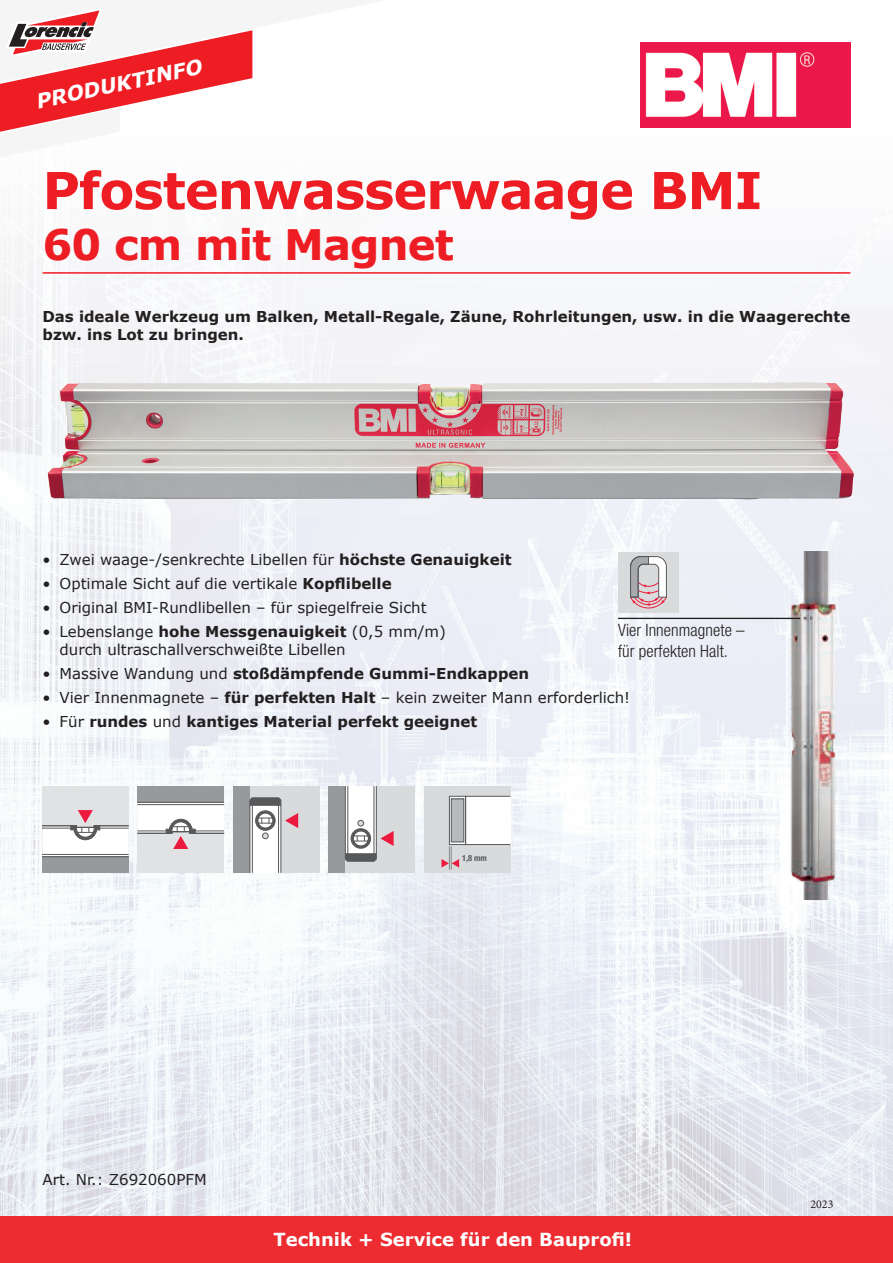
<style>
.page{position:relative;width:893px;height:1263px;background:#fff}
.page>*{position:absolute;margin:0;border:0;box-sizing:border-box;transform-origin:0 0}
.t1{font:700 51px "Verdana";letter-spacing:-.02em;color:#ee1d23}
.t2{font:700 42px "Verdana";letter-spacing:-.02em;color:#ee1d23}
.t3{font:italic 700 20.25px "Verdana";color:#fff}
.t4{font:700 18px "Verdana";color:#fff}
.t5{font:300 condensed 16.95px/20.5px "Helvetica Neue LT Pro";letter-spacing:.005em;color:#231f20}
.t6{font:15px/18px "Verdana";color:#231f20}
.t7{font:700 15px/18px "Verdana";color:#231f20}
.t8{font:12px "Minion Pro";color:#231f20}
.t9{font:700 condensed 8.4px "Helvetica Neue LT Pro";color:#57585a}
.s1{font-weight:700}
.s2{font-weight:400}
</style>
<div class="page">
<img style="left:0;top:42px;width:893px;height:1174px">
<div style="left:0;top:1216px;width:893px;height:47px;background:#ec2c30"></div>
<svg style="left:0;top:10px;width:387px;height:147px"></svg>
<hr style="left:43px;top:272px;width:807px;height:2px;background:#ee1d23">
<img style="left:641px;top:43px;width:209px;height:84px">
<img style="left:47px;top:382px;width:807px;height:118px">
<div style="left:43px;top:786px;width:86px;height:87px;background:#e1e2e4"></div>
<div style="left:43px;top:857px;width:86px;height:16px;background:#97999c"></div>
<svg style="left:43px;top:810px;width:87px;height:47px"></svg>
<div style="left:424px;top:786px;width:86px;height:87px;background:#d9dadc"></div>
<svg style="left:441px;top:846px;width:18px;height:24px"></svg>
<div style="left:449px;top:796px;width:17px;height:48px;background:#b1b2b3"></div>
<div style="left:449px;top:796px;width:17px;height:49px;border:1px solid #57585a"></div>
<div style="left:466px;top:796px;width:44px;height:48px;background:#fff"></div>
<div style="left:465px;top:796px;width:45px;height:49px;border:1px solid #57585a"></div>
<div style="left:451px;top:799px;width:13px;height:43px;background:#b8b9bc"></div>
<div style="left:451px;top:798px;width:13px;height:44px;border:1px solid #57585a"></div>
<div style="left:233px;top:786px;width:87px;height:87px;background:#d9dadc"></div>
<div style="left:250px;top:805px;width:31px;height:68px;background:#fff"></div>
<div style="left:233px;top:786px;width:16px;height:87px;background:#97999c"></div>
<div style="left:249px;top:805px;width:32px;height:68px;border:1px solid #57585a"></div>
<hr style="left:252px;top:805px;width:1px;height:68px;background:#57585a">
<hr style="left:278px;top:805px;width:1px;height:68px;background:#57585a">
<svg style="left:249px;top:797px;width:49px;height:42px"></svg>
<div style="left:328px;top:786px;width:87px;height:87px;background:#d9dadc"></div>
<div style="left:345px;top:786px;width:31px;height:68px;background:#fff"></div>
<div style="left:328px;top:786px;width:17px;height:87px;background:#97999c"></div>
<div style="left:345px;top:786px;width:32px;height:68px;border:1px solid #57585a"></div>
<hr style="left:347px;top:786px;width:1px;height:68px;background:#57585a">
<hr style="left:373px;top:786px;width:1px;height:68px;background:#57585a">
<svg style="left:344px;top:820px;width:50px;height:42px"></svg>
<div style="left:137px;top:786px;width:87px;height:87px;background:#e1e2e4"></div>
<div style="left:137px;top:786px;width:87px;height:16px;background:#97999c"></div>
<svg style="left:136px;top:802px;width:89px;height:47px"></svg>
<img style="left:780px;top:552px;width:65px;height:348px">
<hr style="left:618px;top:618px;width:182px;height:1px;background:#231f20">
<div style="left:618px;top:552px;width:61px;height:61px;background:#d9dadc"></div>
<svg style="left:630px;top:556px;width:37px;height:53px"></svg>
<h3 class="t3" style="left:33px;top:87px;width:171px;rotate:-12deg">PRODUKTINFO</h3>
<h1 class="t1" style="left:43px;top:154px;width:721px">Pfostenwasserwaage BMI</h1>
<h2 class="t2" style="left:43px;top:214px;width:413px">60 cm mit Magnet</h2>
<p class="t7" style="left:43px;top:307px;width:809px">Das ideale Werkzeug um Balken, Metall-Regale, Zäune, Rohrleitungen, usw. in die Waagerechte bzw. ins Lot zu bringen.</p>
<p class="t6" style="left:43px;top:550px;width:471px">• Zwei waage-/senkrechte Libellen für <span class="s1">höchste Genauigkeit</span></p>
<p class="t6" style="left:43px;top:574px;width:351px">• Optimale Sicht auf die vertikale <span class="s1">Kopflibelle</span></p>
<p class="t6" style="left:43px;top:598px;width:386px">• Original BMI-Rundlibellen – für spiegelfreie Sicht</p>
<p class="t6" style="left:60px;top:622px;width:388px;text-indent:-17px">• Lebenslange <span class="s1">hohe Messgenauigkeit</span> (0,5 mm/m) durch ultraschallverschweißte Libellen</p>
<p class="t7" style="left:43px;top:664px;width:488px"><span class="s2">• Massive Wandung und</span> stoßdämpfende Gummi-Endkappen</p>
<p class="t6" style="left:43px;top:688px;width:589px">• Vier Innenmagnete – <span class="s1">für perfekten Halt</span> – kein zweiter Mann erforderlich!</p>
<p class="t7" style="left:43px;top:712px;width:436px"><span class="s2">• Für</span> rundes <span class="s2">und</span> kantiges Material perfekt geeignet</p>
<p class="t5" style="left:618px;top:620px;width:128px">Vier Innenmagnete – für perfekten Halt.</p>
<p class="t9" style="left:462px;top:853px;width:26px">1,8 mm</p>
<p class="t6" style="left:43px;top:1170px;width:166px">Art. Nr.: Z692060PFM</p>
<p class="t4" style="left:273px;top:1227px;width:360px">Technik + Service für den Bauprofi!</p>
<p class="t8" style="left:810px;top:1196px;width:25px">2023</p>
</div>
